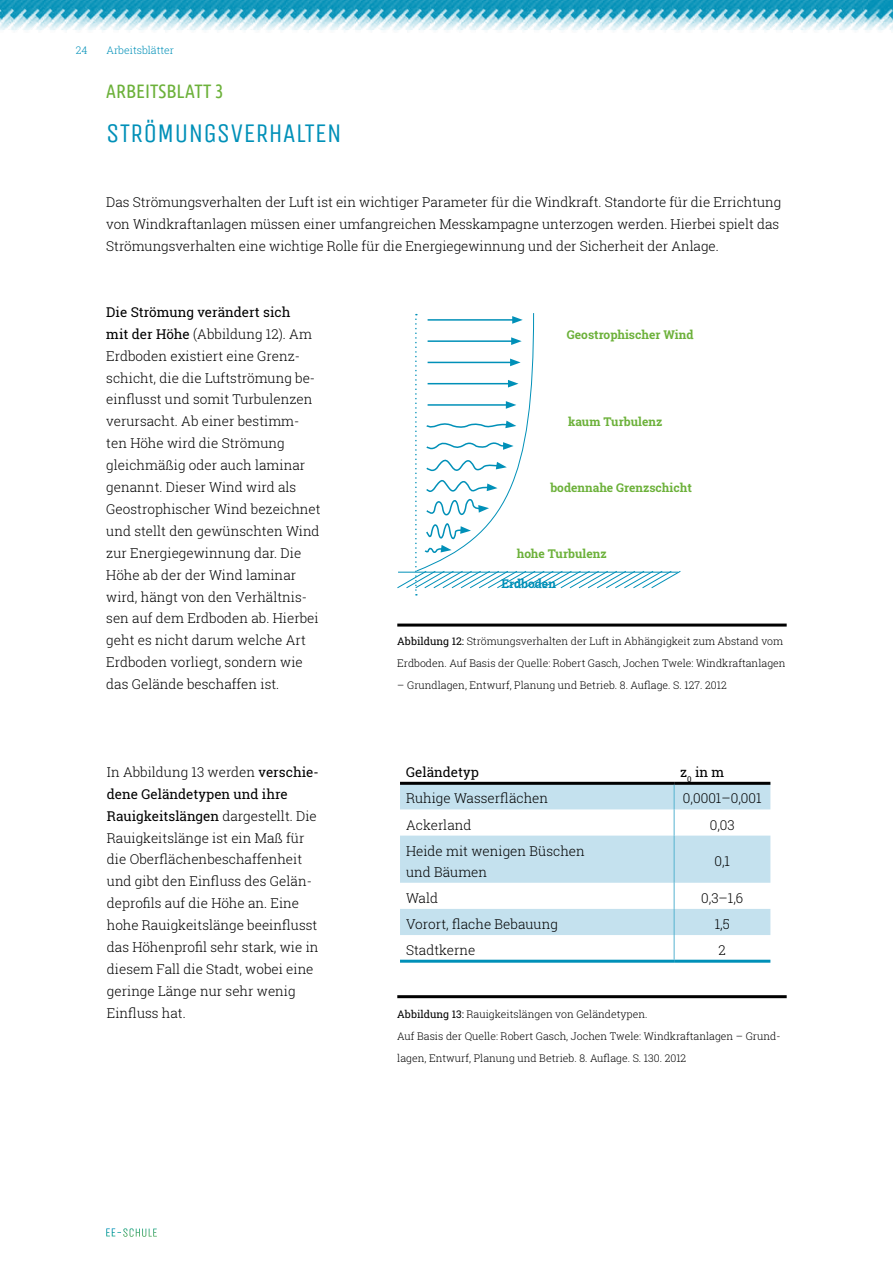
<style>
.page{position:relative;width:893px;height:1263px;background:#fff}
.page>*{position:absolute;margin:0;border:0;box-sizing:border-box;transform-origin:0 0}
.t1{font:27px "Unica One";color:#0090b8}
.t2{font:19.5px "Ubuntu Condensed";color:#6cb13a}
.t3{font:300 13.5px/21.9px "Roboto Slab";color:#000}
.t4{font:13.5px "Roboto Slab";color:#000}
.t5{font:700 12px "Roboto Slab";color:#6cb13a}
.t6{font:700 12px "Roboto Slab";color:#0090b8}
.t7{font:300 10.5px/21.9px "Roboto Slab";color:#000}
.t8{font:300 10.5px "Roboto Slab";color:#0090b8}
.s1{font-weight:400}
</style>
<div class="page">
<svg style="left:106px;top:1228px;width:51px;height:9px"></svg>
<img style="left:0;top:0;width:893px;height:31px">
<svg style="left:397px;top:313px;width:284px;height:282px"></svg>
<hr style="left:397px;top:623px;width:390px;height:3px;background:#000">
<hr style="left:397px;top:995px;width:390px;height:3px;background:#000">
<svg style="left:400px;top:785px;width:370px;height:150px;fill:#c4e1ee"></svg>
<hr style="left:400px;top:782px;width:274px;height:3px;background:#000">
<hr style="left:674px;top:782px;width:96px;height:3px;background:#000">
<hr style="left:400px;top:960px;width:274px;height:3px;background:#0090b8">
<hr style="left:674px;top:960px;width:96px;height:3px;background:#0090b8">
<svg style="left:674px;top:785px;width:1px;height:50px"></svg>
<hr style="left:674px;top:835px;width:1px;height:48px;background:#55b3d0">
<svg style="left:674px;top:883px;width:1px;height:77px"></svg>
<p class="t8" style="left:76px;top:43px;width:13px">24</p>
<p class="t8" style="left:106px;top:43px;width:69px">Arbeitsblätter</p>
<h2 class="t2" style="left:106px;top:79px;width:119px">ARBEITSBLATT 3</h2>
<h1 class="t1" style="left:106px;top:117px;width:237px">STRÖMUNGSVERHALTEN</h1>
<p class="t3" style="left:106px;top:191px;width:676px">Das Strömungsverhalten der Luft ist ein wichtiger Parameter für die Windkraft. Standorte für die Errichtung von Windkraftanlagen müssen einer umfangreichen Messkampagne unterzogen werden. Hierbei spielt das<br>Strömungsverhalten eine wichtige Rolle für die Energiegewinnung und der Sicherheit der Anlage.</p>
<p class="t3" style="left:106px;top:301px;width:216px"><span class="s1">Die Strömung verändert sich<br>mit der Höhe</span> (Abbildung 12). Am<br>Erdboden existiert eine Grenz&shy;schicht, die die Luftströmung be&shy;einflusst und somit Turbulenzen verursacht. Ab einer bestimm&shy;ten Höhe wird die Strömung gleichmäßig oder auch laminar genannt. Dieser Wind wird als<br>Geostrophischer Wind bezeichnet und stellt den gewünschten Wind zur Energiegewinnung dar. Die<br>Höhe ab der der Wind laminar wird, hängt von den Verhältnis&shy;sen auf dem Erdboden ab. Hierbei geht es nicht darum welche Art<br>Erdboden vorliegt, sondern wie das Gelände beschaffen ist.</p>
<p class="t3" style="left:107px;top:761px;width:213px">In Abbildung 13 werden <span class="s1">verschie&shy;dene Geländetypen und ihre<br>Rauigkeitslängen</span> dargestellt. Die<br>Rauigkeitslänge ist ein Maß für die Oberflächenbeschaffenheit und gibt den Einfluss des Gelän&shy;deprofils auf die Höhe an. Eine hohe Rauigkeitslänge beeinflusst das Höhenprofil sehr stark, wie in diesem Fall die Stadt, wobei eine geringe Länge nur sehr wenig<br>Einfluss hat.</p>
<p class="t5" style="left:567px;top:326px;width:128px">Geostrophischer Wind</p>
<p class="t5" style="left:568px;top:414px;width:96px">kaum Turbulenz</p>
<p class="t5" style="left:550px;top:479px;width:143px">bodennahe Grenzschicht</p>
<p class="t5" style="left:517px;top:545px;width:91px">hohe Turbulenz</p>
<p class="t6" style="left:501px;top:575px;width:56px">Erdboden</p>
<p class="t7" style="left:397px;top:630px;width:390px"><span class="s1">Abbildung 12:</span> Strömungsverhalten der Luft in Abhängigkeit zum Abstand vom<br>Erdboden. Auf Basis der Quelle: Robert Gasch, Jochen Twele: Windkraftanlagen</p>
<p class="t7" style="left:397px;top:674px;width:331px">– Grundlagen, Entwurf, Planung und Betrieb. 8. Auflage. S. 127. 2012</p>
<p class="t4" style="left:406px;top:763px;width:74px">Geländetyp</p>
<p class="t4" style="left:680px;top:763px;width:46px">z<sub>0</sub> in m</p>
<p class="t3" style="left:406px;top:787px;width:144px">Ruhige Wasserflächen</p>
<p class="t3" style="left:683px;top:787px;width:80px">0,0001–0,001</p>
<p class="t3" style="left:406px;top:813px;width:67px">Ackerland</p>
<p class="t3" style="left:710px;top:813px;width:27px">0,03</p>
<p class="t3" style="left:406px;top:840px;width:180px;line-height:21px">Heide mit wenigen Büschen und Bäumen</p>
<p class="t3" style="left:714px;top:850px;width:17px">0,1</p>
<p class="t3" style="left:406px;top:887px;width:34px">Wald</p>
<p class="t3" style="left:701px;top:887px;width:44px">0,3–1,6</p>
<p class="t3" style="left:406px;top:913px;width:153px">Vorort, flache Bebauung</p>
<p class="t3" style="left:715px;top:913px;width:17px">1,5</p>
<p class="t3" style="left:406px;top:939px;width:71px">Stadtkerne</p>
<p class="t3" style="left:719px;top:939px;width:9px">2</p>
<p class="t7" style="left:397px;top:1003px;width:385px"><span class="s1">Abbildung 13:</span> Rauigkeitslängen von Geländetypen.<br>Auf Basis der Quelle: Robert Gasch, Jochen Twele: Windkraftanlagen – Grund&shy;lagen, Entwurf, Planung und Betrieb. 8. Auflage. S. 130. 2012</p>
</div>
